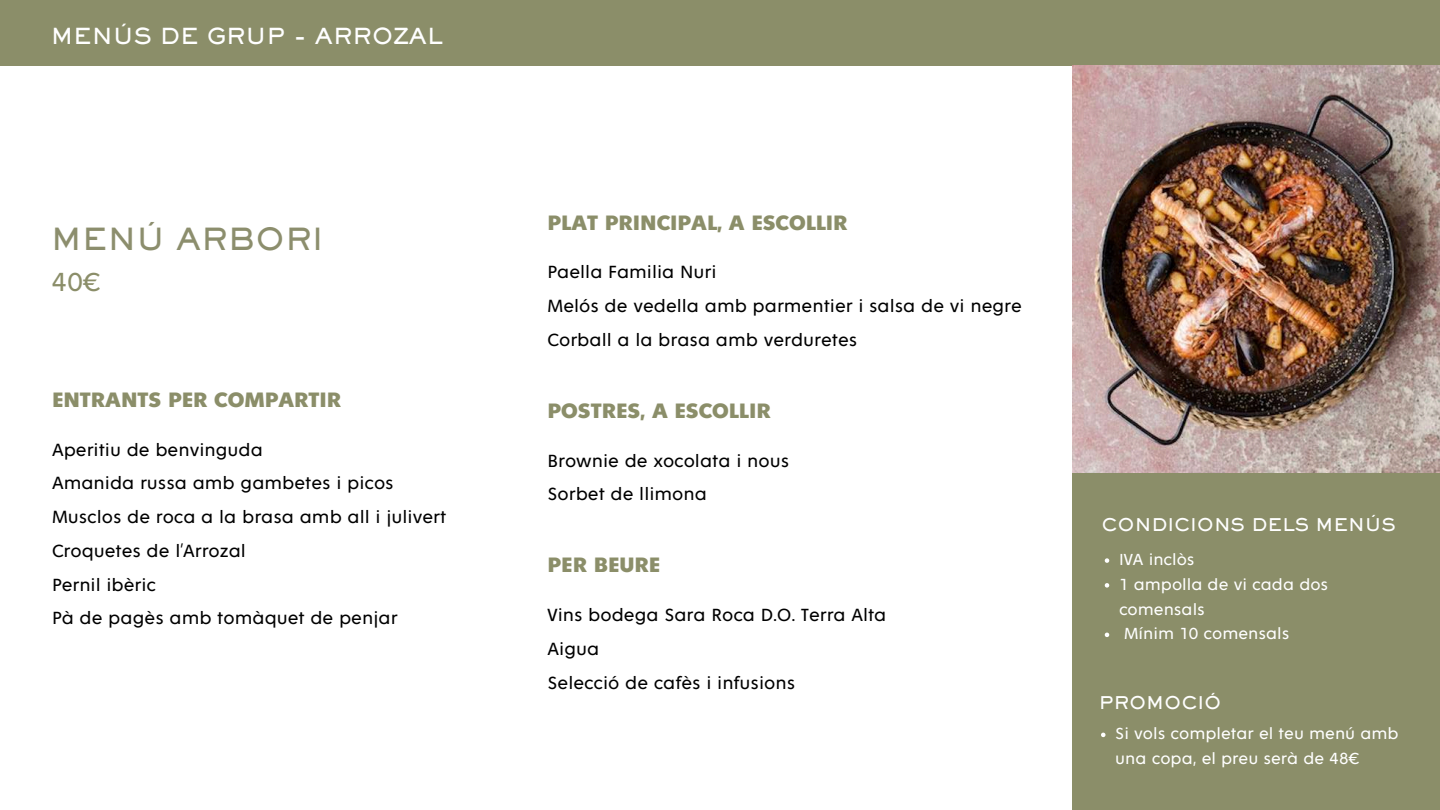
<style>
.page{position:relative;width:1440px;height:810px;background:#fff}
.page>*{position:absolute;margin:0;border:0;box-sizing:border-box;transform-origin:0 0}
.t1{font:800 30px "Sackers Gothic Std";color:#8c8e6d}
.t2{font:28px "Fenomen Sans";color:#8b8e69}
.t3{font:700 22.5px "Fenomen Sans";color:#8b8e69}
.t4{font:800 21.8px "Sackers Gothic Std";color:#fff}
.t5{font:19px/33.8px "Fenomen Sans";color:#000}
.t6{font:17.2px/24.8px "Fenomen Sans";color:#fff}
.t7{font:800 17.2px "Sackers Gothic Std";color:#fff}
</style>
<div class="page">
<div style="left:0;top:0;width:1440px;height:65px;background:#8b8e69"></div>
<div style="left:1073px;top:472px;width:367px;height:338px;background:#8b8e69"></div>
<svg style="left:1105px;top:558px;width:4px;height:5px"></svg>
<svg style="left:1105px;top:583px;width:4px;height:5px"></svg>
<svg style="left:1105px;top:633px;width:4px;height:4px"></svg>
<svg style="left:1101px;top:733px;width:5px;height:4px"></svg>
<img style="left:1073px;top:66px;width:367px;height:406px">
<p class="t4" style="left:51px;top:27px;width:394px">MENÚS DE GRUP - ARROZAL</p>
<h1 class="t1" style="left:51px;top:227px;width:274px">MENÚ ARBORI</h1>
<h2 class="t2" style="left:52px;top:269px;width:51px">40€</h2>
<p class="t3" style="left:52px;top:389px;width:291px">ENTRANTS PER COMPARTIR</p>
<p class="t5" style="left:52px;top:433px;width:396px">Aperitiu de benvinguda<br>Amanida russa amb gambetes i picos<br>Musclos de roca a la brasa amb all i julivert<br>Croquetes de l’Arrozal<br>Pernil ibèric<br>Pà de pagès amb tomàquet de penjar</p>
<p class="t3" style="left:548px;top:212px;width:301px">PLAT PRINCIPAL, A ESCOLLIR</p>
<p class="t5" style="left:548px;top:256px;width:476px">Paella Familia Nuri<br>Melós de vedella amb parmentier i salsa de vi negre<br>Corball a la brasa amb verduretes</p>
<p class="t3" style="left:548px;top:400px;width:225px">POSTRES, A ESCOLLIR</p>
<p class="t5" style="left:548px;top:444px;width:243px">Brownie de xocolata i nous<br>Sorbet de llimona</p>
<p class="t3" style="left:548px;top:555px;width:114px">PER BEURE</p>
<p class="t5" style="left:548px;top:599px;width:340px">Vins bodega Sara Roca D.O. Terra Alta<br>Aigua<br>Selecció de cafès i infusions</p>
<p class="t7" style="left:1102px;top:518px;width:296px">CONDICIONS DELS MENÚS</p>
<p class="t6" style="left:1119px;top:548px;width:77px">IVA inclòs</p>
<p class="t6" style="left:1119px;top:573px;width:211px">1 ampolla de vi cada dos</p>
<p class="t6" style="left:1119px;top:597px;width:87px">comensals</p>
<p class="t6" style="left:1124px;top:622px;width:167px">Mínim 10 comensals</p>
<p class="t7" style="left:1099px;top:696px;width:124px">PROMOCIÓ</p>
<p class="t6" style="left:1115px;top:722px;width:285px">Si vols completar el teu menú amb una copa, el preu serà de 48€</p>
</div>
